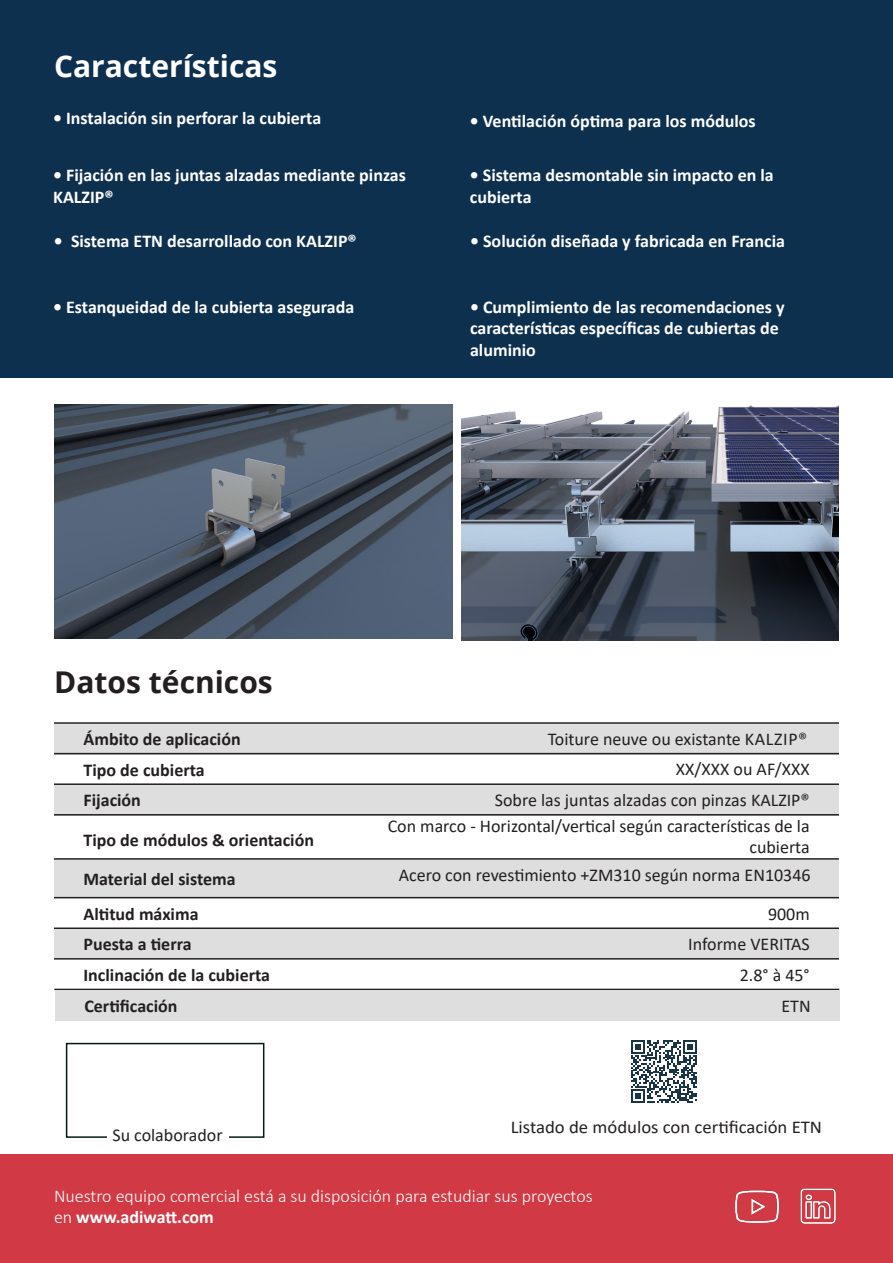
<style>
.page{position:relative;width:893px;height:1263px;background:#fff}
.page>*{position:absolute;margin:0;border:0;box-sizing:border-box;transform-origin:0 0}
.t1{font:700 30px "Open Sans";color:#fff}
.t2{font:700 30px "Open Sans";color:#231f20}
.t3{font:700 18px/21.6px "Calibri";color:#fff}
.t4{font:18px/21.6px "Calibri";color:#231f20;text-align:right}
.t5{font:700 18px "Calibri";color:#231f20}
.t6{font:300 18px/21.6px "Calibri";color:#fff}
.t7{font:18px "Calibri";color:#231f20;scale:1.04 1}
.s1{font-weight:700}
</style>
<div class="page">
<div style="left:54px;top:859px;width:785px;height:39px;background:#dedede"></div>
<div style="left:54px;top:928px;width:785px;height:31px;background:#dedede"></div>
<div style="left:54px;top:785px;width:785px;height:30px;background:#dedede"></div>
<div style="left:54px;top:724px;width:785px;height:30px;background:#dedede"></div>
<hr style="left:54px;top:722px;width:785px;height:2px;background:#231f20">
<hr style="left:54px;top:753px;width:785px;height:1px;background:#231f20">
<hr style="left:54px;top:783px;width:785px;height:2px;background:#231f20">
<hr style="left:54px;top:814px;width:785px;height:1px;background:#231f20">
<hr style="left:54px;top:858px;width:785px;height:2px;background:#231f20">
<hr style="left:54px;top:897px;width:785px;height:1px;background:#231f20">
<hr style="left:54px;top:927px;width:785px;height:2px;background:#231f20">
<hr style="left:54px;top:958px;width:785px;height:1px;background:#231f20">
<hr style="left:54px;top:989px;width:785px;height:1px;background:#231f20">
<div style="left:0;top:1155px;width:893px;height:108px;background:#d13a44"></div>
<div style="left:0;top:0;width:893px;height:377px;background:#0d304f"></div>
<img style="left:55px;top:405px;width:398px;height:234px">
<svg style="left:631px;top:1040px;width:66px;height:63px"></svg>
<div style="left:55px;top:990px;width:785px;height:31px;background:#dedede"></div>
<div style="left:66px;top:1043px;width:198px;height:95px;background:#fff;border:2px solid #001b15"></div>
<div style="left:107px;top:1127px;width:121px;height:15px;background:#fff"></div>
<img style="left:461px;top:405px;width:378px;height:236px">
<img style="left:800px;top:1188px;width:36px;height:36px">
<img style="left:735px;top:1190px;width:45px;height:33px">
<p class="t1" style="left:54px;top:45px;width:225px">Características</p>
<p class="t3" style="left:53px;top:107px;width:270px">• Instalación sin perforar la cubierta</p>
<p class="t3" style="left:53px;top:164px;width:354px">• Fijación en las juntas alzadas mediante pinzas<br>KALZIP®</p>
<p class="t3" style="left:54px;top:230px;width:304px">• Sistema ETN desarrollado con KALZIP®</p>
<p class="t3" style="left:53px;top:296px;width:303px">• Estanqueidad de la cubierta asegurada</p>
<p class="t3" style="left:470px;top:110px;width:287px">• Ventilación óptima para los módulos</p>
<p class="t3" style="left:470px;top:164px;width:305px">• Sistema desmontable sin impacto en la cubierta</p>
<p class="t3" style="left:470px;top:230px;width:316px">• Solución diseñada y fabricada en Francia</p>
<p class="t3" style="left:470px;top:296px;width:316px">• Cumplimiento de las recomendaciones y características específicas de cubiertas de aluminio</p>
<p class="t2" style="left:54px;top:661px;width:220px">Datos técnicos</p>
<p class="t5" style="left:83px;top:726px;width:159px">Ámbito de aplicación</p>
<p class="t4" style="left:548px;top:728px;width:261px">Toiture neuve ou existante KALZIP®</p>
<p class="t5" style="left:83px;top:757px;width:123px">Tipo de cubierta</p>
<p class="t4" style="left:676px;top:758px;width:135px">XX/XXX ou AF/XXX</p>
<p class="t5" style="left:83px;top:787px;width:59px">Fijación</p>
<p class="t4" style="left:495px;top:789px;width:316px">Sobre las juntas alzadas con pinzas KALZIP®</p>
<p class="t5" style="left:83px;top:827px;width:232px">Tipo de módulos &amp; orientación</p>
<p class="t4" style="left:388px;top:814px;width:424px">Con marco - Horizontal/vertical según características de la cubierta</p>
<p class="t5" style="left:83px;top:866px;width:154px">Material del sistema</p>
<p class="t4" style="left:399px;top:864px;width:413px">Acero con revestimiento +ZM310 según norma EN10346</p>
<p class="t5" style="left:83px;top:901px;width:117px">Altitud máxima</p>
<p class="t4" style="left:768px;top:902px;width:43px">900m</p>
<p class="t5" style="left:83px;top:931px;width:110px">Puesta a tierra</p>
<p class="t4" style="left:688px;top:933px;width:123px">Informe VERITAS</p>
<p class="t5" style="left:83px;top:962px;width:188px">Inclinación de la cubierta</p>
<p class="t4" style="left:740px;top:964px;width:72px">2.8° à 45°</p>
<p class="t5" style="left:84px;top:993px;width:95px">Certificación</p>
<p class="t4" style="left:781px;top:995px;width:31px">ETN</p>
<p class="t4" style="left:112px;top:1123px;width:112px">Su colaborador</p>
<p class="t7" style="left:511px;top:1115px;width:301px">Listado de módulos con certificación ETN</p>
<p class="t6" style="left:65px;top:1185px;width:540px">otre équipe commerciale est à votre écoute pou l’étude de vos proj ts sur</p>
<p class="t3" style="left:54px;top:1206px;width:139px">www.adiwatt.com</p>
<p class="t6" style="left:54px;top:1185px;width:540px">Nuestro equipo comercial está a su disposición para estudiar sus proyectos en <span class="s1">www.adiwatt.com</span></p>
</div>
